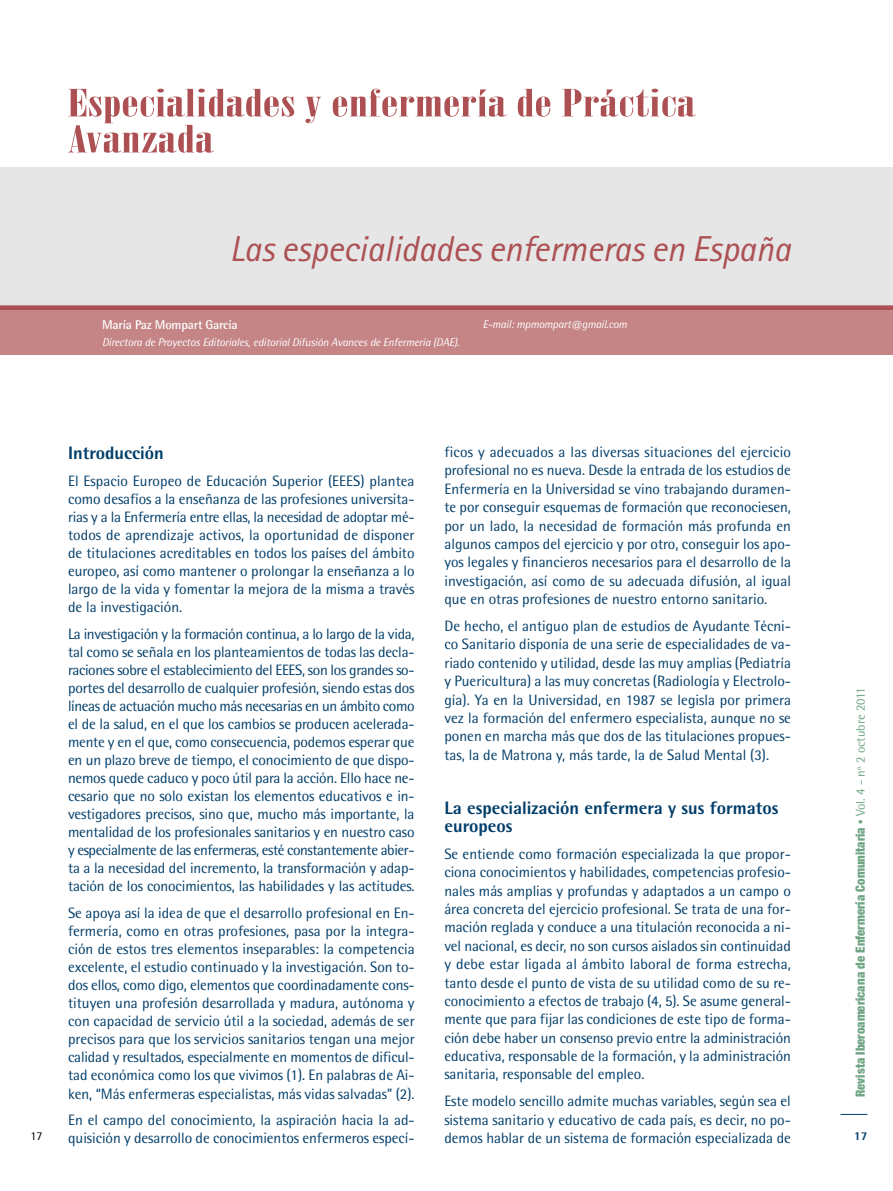
<style>
.page{position:relative;width:893px;height:1191px;background:#fff}
.page>*{position:absolute;margin:0;border:0;box-sizing:border-box;transform-origin:0 0}
.t1{font:37.5px/36px "Onyx";letter-spacing:.01em;color:#ac5053;scale:1.7 1}
.t2{font:italic 36px "Rotis Sans Serif";letter-spacing:-.005em;color:#ac5053}
.t3{font:800 18px/18.5px "Rotis Semi Sans";color:#003d69}
.t4{font:15px/18px "Rotis Semi Sans";color:#003d69;text-align:justify}
.t5{font:900 condensed 12.75px "Helvetica Neue";color:#6fa583}
.t6{font:700 12.75px "Rotis Semi Sans";letter-spacing:-.015em;color:#fff}
.t7{font:12px "Rotis Semi Sans";color:#000}
.t8{font:800 12px "Rotis Semi Sans";color:#003d69}
.t9{font:italic 11.25px "Rotis Semi Sans";letter-spacing:-.015em;color:#fff}
.s1{font-family:"Times";font-weight:400;font-stretch:normal}
.s2{font-family:"Rotis Semi Sans";font-weight:400;font-stretch:normal}
</style>
<div class="page">
<svg style="left:840px;top:1114px;width:27px;height:1px"></svg>
<div style="left:0;top:167px;width:893px;height:162px;background:#e6e6e6"></div>
<div style="left:0;top:305px;width:893px;height:6px;background:#ac5053"></div>
<div style="left:0;top:310px;width:893px;height:45px;background:#c58486"></div>
<h1 class="t1" style="left:68px;top:85px;width:370px">Especialidades y enfermería dePráctica<br>Avanzada</h1>
<h2 class="t2" style="left:229px;top:236px;width:563px">Las especialidades enfermeras en España</h2>
<p class="t6" style="left:102px;top:320px;width:137px">María Paz Mompart García</p>
<p class="t9" style="left:102px;top:338px;width:359px">Directora de Proyectos Editoriales, editorial Difusión Avances de Enfermería (DAE).</p>
<p class="t9" style="left:483px;top:320px;width:146px">E-mail: mpmompart@gmail.com</p>
<p class="t3" style="left:68px;top:445px;width:97px">Introducción</p>
<p class="t4" style="left:68px;top:473px;width:348px">El Espacio Europeo de Educación Superior (EEES) plantea como desafíos a la enseñanza de las profesiones universita&shy;rias y a la Enfermería entre ellas, la necesidad de adoptar mé&shy;todos de aprendizaje activos, la oportunidad de disponer de titulaciones acreditables en todos los países del ámbito europeo, así como mantener o prolongar la enseñanza a lo largo de la vida y fomentar la mejora de la misma a través de la investigación.</p>
<p class="t4" style="left:68px;top:626px;width:348px">La investigación y la formación continua, a lo largo de la vida, tal como se señala en los planteamientos de todas las decla&shy;raciones sobre el establecimiento del EEES, son los grandes so&shy;portes del desarrollo de cualquier profesión, siendo estas dos líneas de actuación mucho más necesarias en un ámbito como el de la salud, en el que los cambios se producen acelerada&shy;mente y en el que, como consecuencia, podemos esperar que en un plazo breve de tiempo, el conocimiento de que dispo&shy;nemos quede caduco y poco útil para la acción. Ello hace ne&shy;cesario que no solo existan los elementos educativos e in&shy;vestigadores precisos, sino que, mucho más importante, la mentalidad de los profesionales sanitarios y en nuestro caso y especialmente de las enfermeras, esté constantemente abier&shy;ta a la necesidad del incremento, la transformación y adap&shy;tación de los conocimientos, las habilidades y las actitudes.</p>
<p class="t4" style="left:68px;top:905px;width:348px">Se apoya así la idea de que el desarrollo profesional en En&shy;fermería, como en otras profesiones, pasa por la integra&shy;ción de estos tres elementos inseparables: la competencia excelente, el estudio continuado y la investigación. Son to&shy;dos ellos, como digo, elementos que coordinadamente cons&shy;tituyen una profesión desarrollada y madura, autónoma y con capacidad de servicio útil a la sociedad, además de ser precisos para que los servicios sanitarios tengan una mejor calidad y resultados, especialmente en momentos de dificul&shy;tad económica como los que vivimos (1). En palabras de Ai&shy;ken, “Más enfermeras especialistas, más vidas salvadas” (2).</p>
<p class="t4" style="left:68px;top:1112px;width:348px">En el campo del conocimiento, la aspiración hacia la ad&shy;quisición y desarrollo de conocimientos enfermeros especí-</p>
<p class="t4" style="left:444px;top:444px;width:348px;line-height:18.5px">ficos y adecuados a las diversas situaciones del ejercicio profesional no es nueva. Desde la entrada de los estudios de Enfermería en la Universidad se vino trabajando duramen&shy;te por conseguir esquemas de formación que reconociesen, por un lado, la necesidad de formación más profunda en algunos campos del ejercicio y por otro, conseguir los apo&shy;yos legales y financieros necesarios para el desarrollo de la investigación, así como de su adecuada difusión, al igual que en otras profesiones de nuestro entorno sanitario.</p>
<p class="t4" style="left:444px;top:618px;width:348px;line-height:18.5px">De hecho, el antiguo plan de estudios de Ayudante Técni&shy;co Sanitario disponía de una serie de especialidades de va&shy;riado contenido y utilidad, desde las muy amplias (Pediatría y Puericultura) a las muy concretas (Radiología y Electrolo&shy;gía). Ya en la Universidad, en 1987 se legisla por primera vez la formación del enfermero especialista, aunque no se ponen en marcha más que dos de las titulaciones propues&shy;tas, la de Matrona y, más tarde, la de Salud Mental (3).</p>
<p class="t3" style="left:444px;top:800px;width:336px">La especialización enfermera y sus formatos europeos</p>
<p class="t4" style="left:444px;top:846px;width:348px;line-height:18.5px">Se entiende como formación especializada la que propor&shy;ciona conocimientos y habilidades, competencias profesio&shy;nales más amplias y profundas y adaptados a un campo o área concreta del ejercicio profesional. Se trata de una for&shy;mación reglada y conduce a una titulación reconocida a ni&shy;vel nacional, es decir, no son cursos aislados sin continuidad y debe estar ligada al ámbito laboral de forma estrecha, tanto desde el punto de vista de su utilidad como de su re&shy;conocimiento a efectos de trabajo (4, 5). Se asume general&shy;mente que para fijar las condiciones de este tipo de forma&shy;ción debe haber un consenso previo entre la administración educativa, responsable de la formación, y la administración sanitaria, responsable del empleo.</p>
<p class="t4" style="left:444px;top:1093px;width:348px;line-height:18.5px">Este modelo sencillo admite muchas variables, según sea el sistema sanitario y educativo de cada país, es decir, no po&shy;demos hablar de un sistema de formación especializada de</p>
<p class="t5" style="left:856px;top:1097px;width:411px;rotate:-90deg">Revista Iberoamericana de Enfermería Comunitaria <span class="s1">•</span> <span class="s2">Vol. 4 - nº 2 octubre 2011</span></p>
<p class="t7" style="left:30px;top:1131px;width:14px">17</p>
<p class="t8" style="left:854px;top:1131px;width:15px">17</p>
</div>
